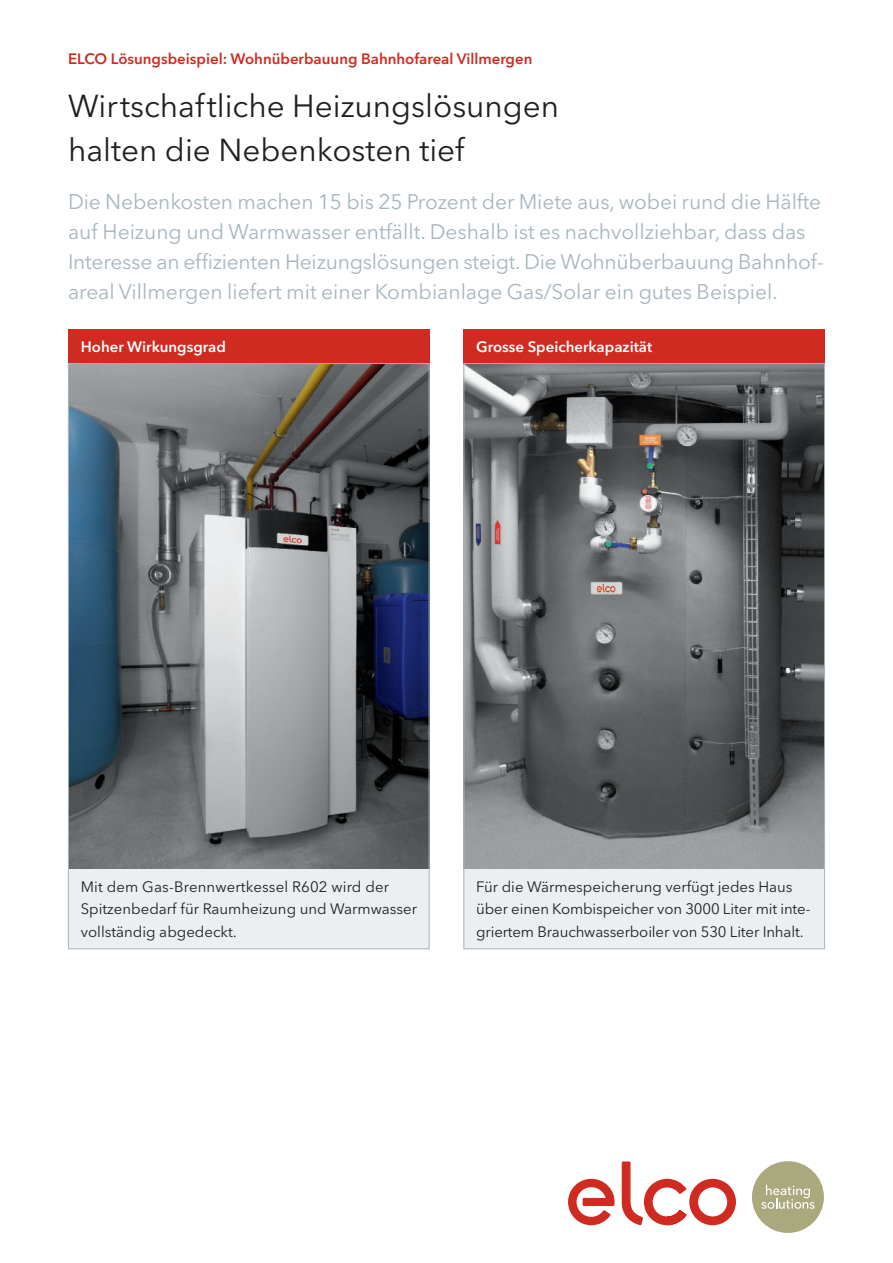
<style>
.page{position:relative;width:893px;height:1263px;background:#fff}
.page>*{position:absolute;margin:0;border:0;box-sizing:border-box;transform-origin:0 0}
.t1{font:31.5px/43.2px "Avenir Next LT Pro";color:#231f20}
.t2{font:21px/30px "Avenir Next LT Pro";letter-spacing:-.005em;color:#a7b6be}
.t3{font:15px/22.5px "Avenir Next LT Pro";color:#231f20}
.t4{font:600 15px "Avenir Next LT Pro";color:#cf2b21}
.t5{font:600 15px "Avenir Next LT Pro";color:#fff}
</style>
<div class="page">
<div style="left:752px;top:1161px;width:72px;height:72px;background:#aaa87d;border-radius:50%"></div>
<svg style="left:761px;top:1185px;width:53px;height:24px"></svg>
<svg style="left:568px;top:1161px;width:168px;height:64px"></svg>
<img style="left:70px;top:365px;width:357px;height:504px">
<div style="left:68px;top:329px;width:361px;height:34px;background:#cf2b21"></div>
<div style="left:68px;top:869px;width:361px;height:79px;background:#ebeff1"></div>
<img style="left:465px;top:365px;width:358px;height:504px">
<div style="left:463px;top:329px;width:362px;height:34px;background:#cf2b21"></div>
<div style="left:463px;top:869px;width:362px;height:79px;background:#ebeff1"></div>
<p class="t4" style="left:68px;top:54px;width:466px">ELCO Lösungsbeispiel: Wohnüberbauung Bahnhofareal Villmergen</p>
<h1 class="t1" style="left:68px;top:88px;width:493px">Wirtschaftliche Heizungslösungen halten die Nebenkosten tief</h1>
<p class="t2" style="left:68px;top:189px;width:757px">Die Nebenkosten machen 15 bis 25 Prozent der Miete aus, wobei rund die Hälfte auf Heizung und Warmwasser entfällt. Deshalb ist es nachvollziehbar, dass das Interesse an effizienten Heizungslösungen steigt. Die Wohnüberbauung Bahnhof - areal Villmergen liefert mit einer Kombianlage Gas/Solar ein gutes Beispiel.</p>
<p class="t5" style="left:81px;top:341px;width:147px">Hoher Wirkungsgrad</p>
<p class="t5" style="left:476px;top:341px;width:177px">Grosse Speicherkapazität</p>
<p class="t3" style="left:81px;top:877px;width:338px">Mit dem Gas-Brennwertkessel R602 wird der<br>Spitzenbedarf für Raumheizung und Warmwasser vollständig abgedeckt.</p>
<p class="t3" style="left:476px;top:877px;width:336px">Für die Wärmespeicherung verfügt jedes Haus über einen Kombispeicher von 3000 Liter mit inte&shy;griertem Brauchwasserboiler von 530 Liter Inhalt.</p>
</div>
